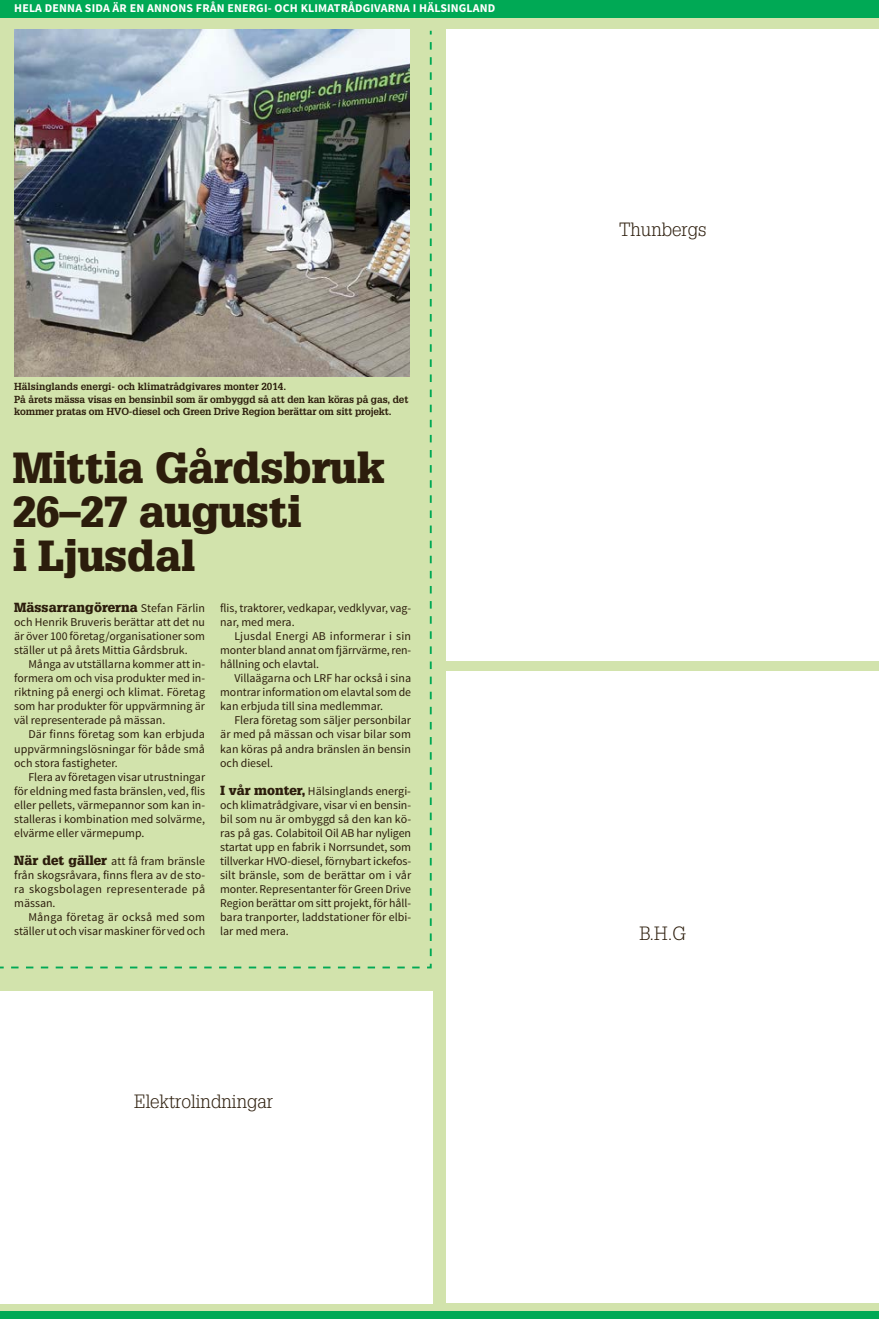
<style>
.page{position:relative;width:879px;height:1319px;background:#fff}
.page>*{position:absolute;margin:0;border:0;box-sizing:border-box;transform-origin:0 0}
.t1{font:900 42.5px/43.8px "Glypha LT Std";letter-spacing:-.005em;color:#2c1d0c}
.t2{font:300 18.75px "Glypha LT Std";color:#2c1d0c}
.t3{font:900 12.88px "Glypha LT Std";letter-spacing:.005em;color:#2c1d0c}
.t4{font:11.88px/14px "Source Sans Pro";color:#2c1d0c;text-align:justify}
.t5{font:700 11.88px "Source Sans Pro";letter-spacing:.015em;color:#fff}
.t6{font:700 10px/12.5px "Glypha LT Std";letter-spacing:-.015em;color:#2c1d0c}
.s1{font-family:"Source Sans Pro";font-weight:400;font-size:11.88px}
.s2{font-family:"Glypha LT Std";font-weight:900;font-size:12.88px}
</style>
<div class="page">
<div style="left:0;top:0;width:879px;height:1318px;background:#d2e3ac"></div>
<div style="left:446px;top:29px;width:433px;height:631px;background:#fff"></div>
<div style="left:446px;top:671px;width:433px;height:631px;background:#fff"></div>
<div style="left:0;top:990px;width:432px;height:312px;background:#fff"></div>
<svg style="left:0;top:29px;width:432px;height:940px"></svg>
<div style="left:0;top:0;width:879px;height:17px;background:#00a955"></div>
<div style="left:0;top:1311px;width:879px;height:7px;background:#00a955"></div>
<p class="t5" style="left:14px;top:1px;width:483px">HELA DENNA SIDA ÄR EN ANNONS FRÅN ENERGI- OCH KLIMATRÅDGIVARNA I HÄLSINGLAND</p>
<p class="t6" style="left:14px;top:380px;width:396px">Hälsinglands energi- och klimatrådgivares monter 2014.<br>På årets mässa visas en bensinbil som är ombyggd så att den kan köras på gas, det kommer pratas om HVO-diesel och Green Drive Region berättar om sitt projekt.</p>
<h1 class="t1" style="left:13px;top:446px;width:374px">Mittia Gårdsbruk<br>26–27 augusti<br>i Ljusdal</h1>
<p class="t3" style="left:14px;top:599px;width:192px">Mässarrangörerna <span class="s1">Stefan Färlin</span></p>
<p class="t4" style="left:14px;top:615px;width:192px">och Henrik Bruveris berättar att det nu är över 100 företag/organisationer som ställer ut på årets Mittia Gårdsbruk.</p>
<p class="t4" style="left:14px;top:657px;width:192px;text-indent:14px">Många av utställarna kommer att in&shy;formera om och visa produkter med in&shy;riktning på energi och klimat. Företag som har produkter för uppvärmning är väl representerade på mässan.</p>
<p class="t4" style="left:14px;top:727px;width:192px;text-indent:14px">Där finns företag som kan erbjuda uppvärmningslösningar för både små och stora fastigheter.</p>
<p class="t4" style="left:14px;top:769px;width:192px;text-indent:14px">Flera av företagen visar utrustningar för eldning med fasta bränslen, ved, flis eller pellets, värmepannor som kan in&shy;stalleras i kombination med solvärme, elvärme eller värmepump.</p>
<p class="t4" style="left:14px;top:854px;width:192px"><span class="s2">När det gäller</span> att få fram bränsle från skogsråvara, finns flera av de sto&shy;ra skogsbolagen representerade på mässan.</p>
<p class="t4" style="left:14px;top:910px;width:192px;text-align:right">Många företag är också med som ställer ut och visar maskiner för ved och</p>
<p class="t4" style="left:220px;top:601px;width:192px">flis, traktorer, vedkapar, vedklyvar, vag&shy;nar, med mera.</p>
<p class="t4" style="left:220px;top:629px;width:192px;text-indent:14px">Ljusdal Energi AB informerar i sin monter bland annat om fjärrvärme, ren&shy;hållning och elavtal.</p>
<p class="t4" style="left:220px;top:671px;width:192px;text-indent:14px">Villaägarna och LRF har också i sina montrar information om elavtal som de kan erbjuda till sina medlemmar.</p>
<p class="t4" style="left:220px;top:713px;width:192px;text-indent:14px">Flera företag som säljer personbilar är med på mässan och visar bilar som kan köras på andra bränslen än bensin och diesel.</p>
<p class="t4" style="left:220px;top:783px;width:193px"><span class="s2">I vår monter,</span> Hälsinglands energi&shy;och klimatrådgivare, visar vi en bensin&shy;bil som nu är ombyggd så den kan kö&shy;ras på gas. Colabitoil Oil AB har nyligen startat upp en fabrik i Norrsundet, som tillverkar HVO-diesel, förnybart ickefos&shy;silt bränsle, som de berättar om i vår monter. Representanter för Green Drive Region berättar om sitt projekt, för håll&shy;bara tranporter, laddstationer för elbi&shy;lar med mera.</p>
<h2 class="t2" style="left:134px;top:1090px;width:140px">Elektrolindningar</h2>
<h2 class="t2" style="left:619px;top:218px;width:89px">Thunbergs</h2>
<h2 class="t2" style="left:639px;top:922px;width:48px">B.H.G</h2>
</div>
